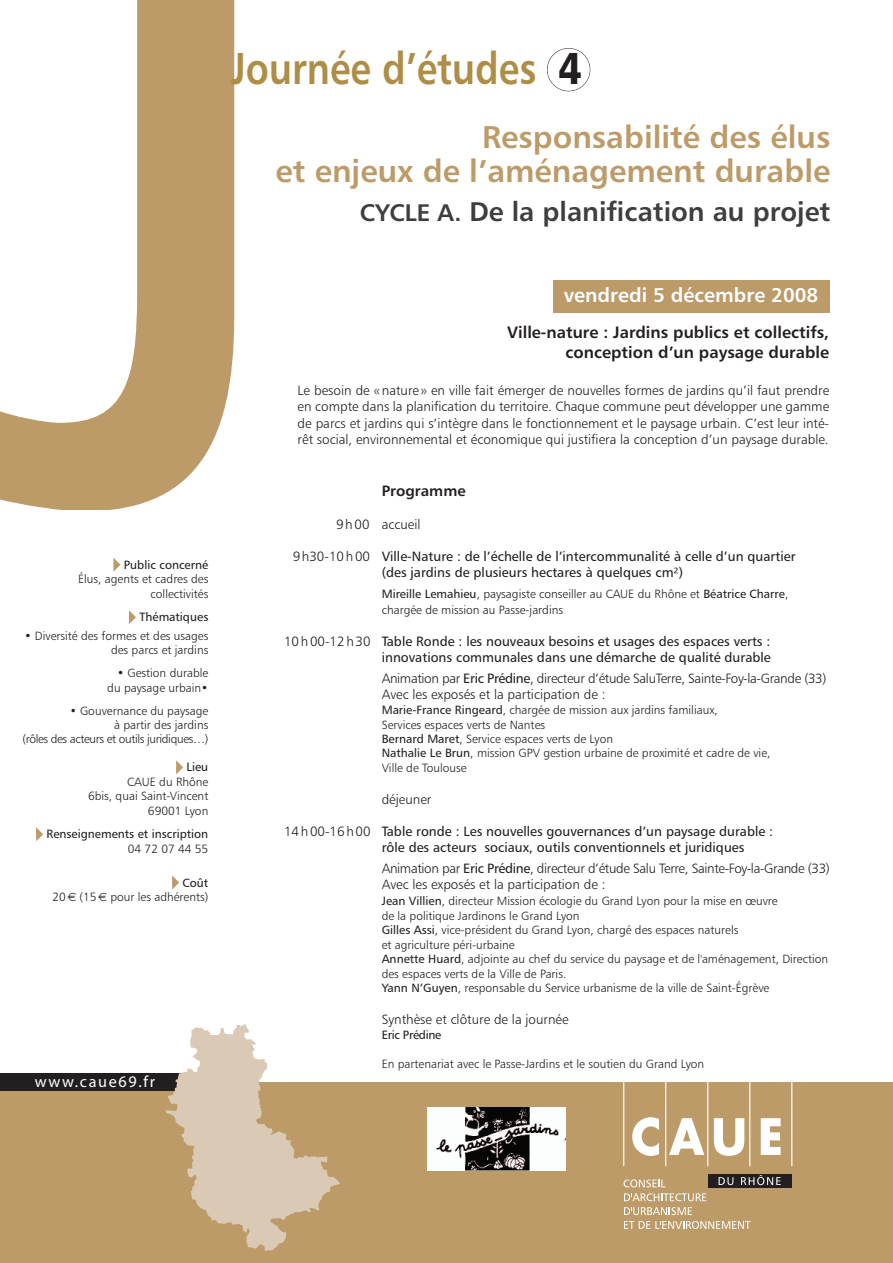
<style>
.page{position:relative;width:893px;height:1263px;background:#fff}
.page>*{position:absolute;margin:0;border:0;box-sizing:border-box;transform-origin:0 0}
.t1{font:44.7px "Humanist 777 BT Bold B";color:#ae8d46;scale:.83 1}
.t2{font:31.5px/34.5px "Humanist 777 BT Bold B";color:#bc9b69;text-align:right}
.t3{font:27px "Humanist 777 BT Bold B";color:#3e3e3f}
.t4{font:19.95px "Humanist 777 BT Bold B";color:#fff}
.t5{font:16.5px/19.8px "Humanist 777 BT Bold B";color:#231f20;text-align:right}
.t6{font:16.2px "Myriad";letter-spacing:.1em;color:#fff}
.t7{font:15px "Humanist 777 BT Bold B";color:#231f20}
.t8{font:13.5px/16.2px "Humanist 777 BT Light B";color:#231f20;text-align:justify}
.t9{font:13.5px/16.2px "Humanist 777 BT Roman B";color:#231f20}
.t10{font:13.5px/16.2px "Humanist 777 BT Light B";letter-spacing:-.025em;color:#231f20}
.t11{font:12px/14.4px "Humanist 777 BT Light B";color:#231f20;text-align:right}
.t12{font:12px "Humanist 777 BT Roman B";color:#231f20}
.t13{font:12px "Humanist 777 BT Roman B";letter-spacing:-.025em;color:#231f20}
.s1{font-family:"Humanist 777 BT Black B";color:#231f20}
.s2{font-size:24px}
.s3{font-family:"Humanist 777 BT Light B"}
.s4{font-family:"Humanist 777 BT Roman B"}
</style>
<div class="page">
<div style="left:0;top:1083px;width:893px;height:180px;background:#bc9b69"></div>
<svg style="left:632px;top:1117px;width:27px;height:39px"></svg>
<svg style="left:669px;top:1118px;width:35px;height:37px"></svg>
<svg style="left:714px;top:1118px;width:30px;height:38px"></svg>
<svg style="left:761px;top:1118px;width:20px;height:37px"></svg>
<hr style="left:623px;top:1081px;width:1px;height:85px;background:#fff">
<hr style="left:665px;top:1081px;width:1px;height:85px;background:#fff">
<hr style="left:707px;top:1081px;width:1px;height:85px;background:#fff">
<hr style="left:749px;top:1081px;width:1px;height:85px;background:#fff">
<hr style="left:791px;top:1081px;width:1px;height:85px;background:#fff">
<svg style="left:624px;top:1179px;width:41px;height:8px"></svg>
<svg style="left:624px;top:1193px;width:82px;height:8px"></svg>
<svg style="left:624px;top:1207px;width:68px;height:8px"></svg>
<svg style="left:624px;top:1221px;width:126px;height:8px"></svg>
<div style="left:708px;top:1174px;width:84px;height:13px;background:#231f20"></div>
<svg style="left:719px;top:1177px;width:14px;height:8px"></svg>
<svg style="left:741px;top:1175px;width:40px;height:10px"></svg>
<div style="left:0;top:1073px;width:199px;height:17px;background:#231f20"></div>
<svg style="left:165px;top:1024px;width:175px;height:227px"></svg>
<svg style="left:0;top:0;width:234px;height:509px"></svg>
<div style="left:553px;top:281px;width:276px;height:32px;background:#bc9b69"></div>
<svg style="left:172px;top:875px;width:7px;height:14px"></svg>
<svg style="left:36px;top:827px;width:7px;height:14px"></svg>
<svg style="left:176px;top:760px;width:7px;height:14px"></svg>
<svg style="left:129px;top:610px;width:7px;height:14px"></svg>
<svg style="left:113px;top:558px;width:7px;height:14px"></svg>
<div style="left:547px;top:48px;width:43px;height:43px;border:1px solid #231f20;border-radius:50%"></div>
<img style="left:428px;top:1107px;width:138px;height:63px">
<h1 class="t1" style="left:231px;top:50px;width:423px">Journée d’études <span class="s1">4</span></h1>
<h2 class="t2" style="left:275px;top:122px;width:556px">Responsabilité des élus<br>et enjeux de l’aménagement durable</h2>
<h3 class="t3" style="left:360px;top:201px;width:472px"><span class="s2">CYCLE A.</span> De la planification au projet</h3>
<p class="t12" style="left:124px;top:560px;width:86px">Public concerné</p>
<p class="t11" style="left:78px;top:573px;width:132px">Élus, agents et cadres des collectivités</p>
<p class="t12" style="left:139px;top:612px;width:70px">Thématiques</p>
<p class="t11" style="left:25px;top:629px;width:185px">• Diversité des formes et des usages des parcs et jardins</p>
<p class="t11" style="left:107px;top:667px;width:103px">• Gestion durable du paysage urbain•</p>
<p class="t11" style="left:23px;top:704px;width:187px">• Gouvernance du paysage<br>à partir des jardins<br>(rôles des acteurs et outils juridiques…)</p>
<p class="t12" style="left:187px;top:762px;width:23px">Lieu</p>
<p class="t11" style="left:88px;top:775px;width:122px">CAUE du Rhône<br>6bis, quai Saint-Vincent<br>69001 Lyon</p>
<p class="t12" style="left:47px;top:829px;width:163px">Renseignements et inscription</p>
<p class="t11" style="left:128px;top:842px;width:82px">04 72 07 44 55</p>
<p class="t12" style="left:183px;top:878px;width:27px">Coût</p>
<p class="t11" style="left:52px;top:890px;width:157px">20 (15 pour les adhérents)</p>
<h3 class="t6" style="left:35px;top:1076px;width:122px">www.caue69.fr</h3>
<h3 class="t4" style="left:564px;top:287px;width:256px">vendredi 5 décembre 2008</h3>
<h3 class="t5" style="left:507px;top:324px;width:323px">Ville-nature : Jardins publics et collectifs, conception d’un paysage durable</h3>
<p class="t8" style="left:298px;top:383px;width:533px">Le besoin de «nature » en ville fait émerger de nouvelles formes de jardins qu’il faut prendre en compte dans la planification du territoire. Chaque commune peut développer une gamme de parcs et jardins qui s’intègre dans le fonctionnement et le paysage urbain. C’est leur inté&shy;rêt social, environnemental et économique qui justifiera la conception d’un paysage durable.</p>
<p class="t7" style="left:382px;top:484px;width:85px">Programme</p>
<p class="t8" style="left:336px;top:517px;width:86px">9h00 accueil</p>
<p class="t9" style="left:382px;top:549px;width:415px;text-indent:-89px"><span class="s3">9h30-10h00</span> Ville-Nature : de l’échelle de l’intercommunalité à celle d’un quartier (des jardins de plusieurs hectares à quelques cm²)</p>
<p class="t11" style="left:382px;top:586px;width:408px;line-height:16.2px;text-align:left"><span class="s4">Mireille Lemahieu</span>, paysagiste conseiller au CAUE du Rhône et <span class="s4">Béatrice Charre</span>, chargée de mission au Passe-jardins</p>
<p class="t9" style="left:284px;top:634px;width:488px;text-align:right"><span class="s3">10h00-12h30</span> Table Ronde : les nouveaux besoins et usages des espaces verts : innovations communales dans une démarche de qualité durable</p>
<p class="t10" style="left:382px;top:671px;width:446px">Animation par <span class="s4">Eric Prédine</span>, directeur d’étude SaluTerre, Sainte-Foy-la-Grande (33)<br>Avec les exposés et la participation de :</p>
<p class="t11" style="left:382px;top:704px;width:390px;text-align:left"><span class="s4">Marie-France Ringeard</span>, chargée de mission aux jardins familiaux,<br>Services espaces verts de Nantes<br><span class="s4">Bernard Maret</span>, Service espaces verts de Lyon<br><span class="s4">Nathalie Le Brun</span>, mission GPV gestion urbaine de proximité et cadre de vie, Ville de Toulouse</p>
<p class="t8" style="left:382px;top:792px;width:51px">déjeuner</p>
<p class="t9" style="left:382px;top:824px;width:393px;text-indent:-98px"><span class="s3">14h00-16h00</span> Table ronde : Les nouvelles gouvernances d’un paysage durable : rôle des acteurs sociaux, outils conventionnels et juridiques</p>
<p class="t10" style="left:382px;top:861px;width:450px">Animation par <span class="s4">Eric Prédine</span>, directeur d’étude Salu Terre, Sainte-Foy-la-Grande (33)<br>Avec les exposés et la participation de :</p>
<p class="t11" style="left:382px;top:894px;width:448px;text-align:left"><span class="s4">Jean Villien</span>, directeur Mission écologie du Grand Lyon pour la mise en œuvre<br>de la politique Jardinons le Grand Lyon<br><span class="s4">Gilles Assi</span>, vice-président du Grand Lyon, chargé des espaces naturels<br>et agriculture péri-urbaine<br><span class="s4">Annette Huard</span>, adjointe au chef du service du paysage et de l'aménagement, Direction des espaces verts de la Ville de Paris.<br><span class="s4">Yann N’Guyen</span>, responsable du Service urbanisme de la ville de Saint-Égrève</p>
<p class="t8" style="left:382px;top:1012px;width:188px">Synthèse et clôture de la journée</p>
<p class="t13" style="left:382px;top:1030px;width:61px">Eric Prédine</p>
<p class="t11" style="left:382px;top:1057px;width:324px">En partenariat avec le Passe-Jardins et le soutien du Grand Lyon</p>
</div>
